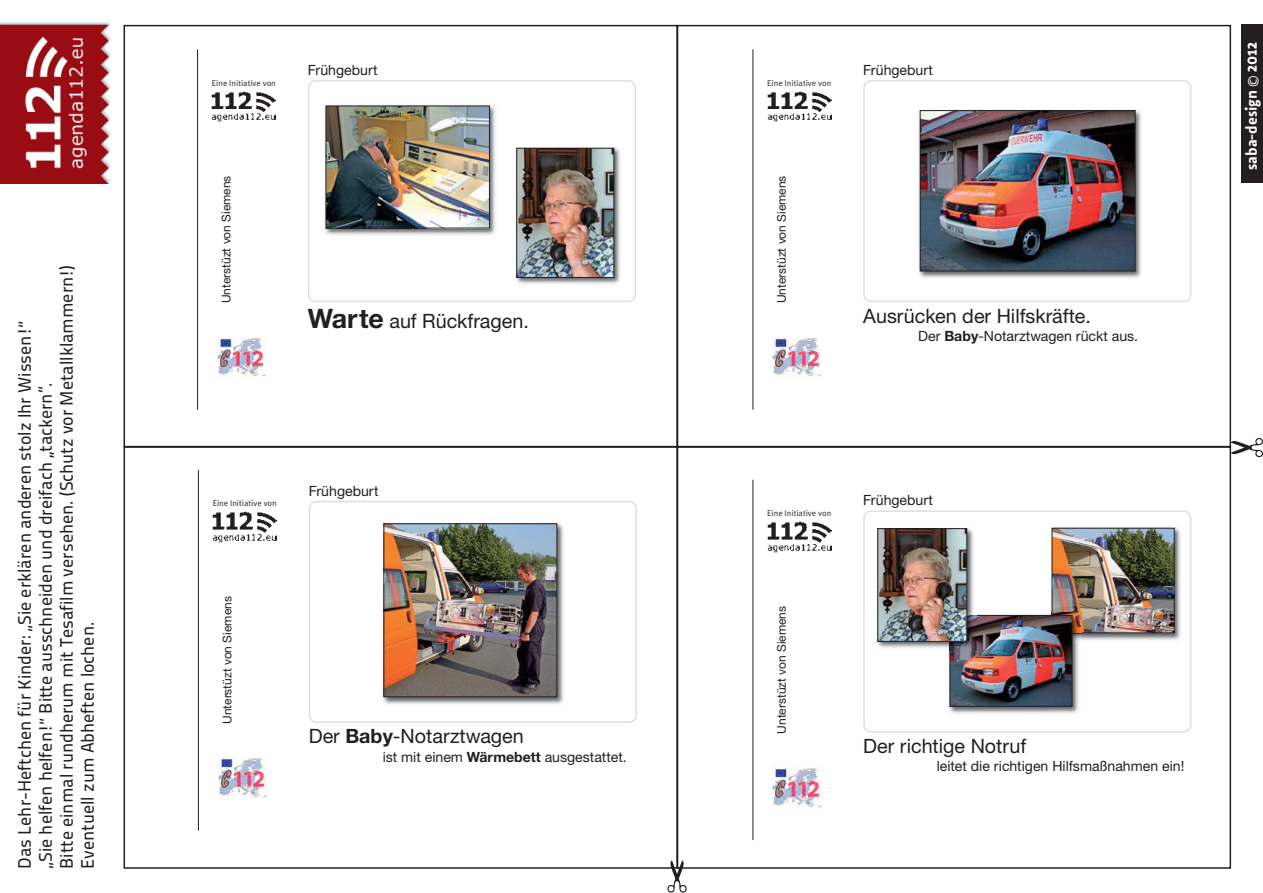
<style>
.page{position:relative;width:1263px;height:893px;background:#fff}
.page>*{position:absolute;margin:0;border:0;box-sizing:border-box;transform-origin:0 0}
.t1{font:19.8px "Helvetica Neue CE";color:#231f20}
.t2{font:18px/21px "Titillium Maps 26 L 500 wt";color:#231f20}
.t3{font:700 15px "Azuro";color:#fff}
.t4{font:14.1px "Helvetica Neue CE";color:#231f20}
.t5{font:12px "Helvetica Neue CE";color:#231f20}
.t6{font:8.4px "Meta Pro";color:#231f20}
.s1{font-weight:700;font-size:26.85px}
.s2{font-weight:700}
.s3{font-weight:400;font-size:13.5px}
</style>
<div class="page">
<img style="left:0;top:22px;width:111px;height:162px">
<div style="left:1242px;top:25px;width:21px;height:158px;background:#231f20"></div>
<div style="left:677px;top:25px;width:554px;height:422px;border:2px solid #231f20"></div>
<div style="left:677px;top:446px;width:554px;height:423px;border:2px solid #231f20"></div>
<div style="left:124px;top:25px;width:554px;height:422px;border:2px solid #231f20"></div>
<div style="left:124px;top:446px;width:554px;height:423px;border:2px solid #231f20"></div>
<svg style="left:1231px;top:438px;width:32px;height:19px"></svg>
<svg style="left:667px;top:860px;width:20px;height:33px"></svg>
<img style="left:212px;top:91px;width:64px;height:31px">
<img style="left:217px;top:336px;width:48px;height:41px">
<hr style="left:197px;top:49px;width:1px;height:361px;background:#231f20">
<svg style="left:308px;top:80px;width:328px;height:222px"></svg>
<img style="left:513px;top:145px;width:110px;height:142px">
<img style="left:519px;top:150px;width:93px;height:126px">
<div style="left:517px;top:148px;width:97px;height:130px;border:1px solid #231f20"></div>
<img style="left:322px;top:103px;width:177px;height:134px">
<img style="left:328px;top:108px;width:160px;height:118px">
<div style="left:326px;top:106px;width:164px;height:122px;border:1px solid #231f20"></div>
<img style="left:213px;top:512px;width:64px;height:31px">
<img style="left:218px;top:757px;width:48px;height:41px">
<hr style="left:198px;top:470px;width:1px;height:360px;background:#231f20">
<svg style="left:309px;top:501px;width:328px;height:222px"></svg>
<img style="left:381px;top:520px;width:185px;height:186px">
<img style="left:386px;top:526px;width:169px;height:169px">
<div style="left:384px;top:524px;width:173px;height:173px;border:1px solid #231f20"></div>
<img style="left:767px;top:91px;width:64px;height:31px">
<img style="left:773px;top:336px;width:48px;height:41px">
<hr style="left:753px;top:49px;width:1px;height:361px;background:#231f20">
<svg style="left:863px;top:80px;width:328px;height:222px"></svg>
<img style="left:917px;top:107px;width:227px;height:173px">
<img style="left:922px;top:112px;width:211px;height:157px">
<div style="left:920px;top:110px;width:215px;height:161px;border:1px solid #231f20"></div>
<svg style="left:752px;top:479px;width:440px;height:361px"></svg>
<img style="left:767px;top:521px;width:64px;height:31px">
<img style="left:773px;top:767px;width:48px;height:43px">
<hr style="left:753px;top:480px;width:1px;height:360px;background:#231f20">
<svg style="left:863px;top:510px;width:328px;height:222px"></svg>
<img style="left:1049px;top:525px;width:134px;height:117px">
<img style="left:1054px;top:530px;width:118px;height:101px">
<div style="left:1052px;top:528px;width:122px;height:105px;border:1px solid #231f20"></div>
<img style="left:946px;top:612px;width:135px;height:104px">
<svg style="left:1052px;top:612px;width:29px;height:22px"></svg>
<img style="left:952px;top:617px;width:118px;height:87px">
<div style="left:950px;top:615px;width:122px;height:91px;border:1px solid #231f20"></div>
<img style="left:874px;top:525px;width:102px;height:126px">
<img style="left:880px;top:530px;width:85px;height:110px">
<div style="left:878px;top:528px;width:89px;height:114px;border:1px solid #231f20"></div>
<p class="t2" style="left:13px;top:869px;width:605px;rotate:-90deg">Das Lehr-Heftchen für Kinder: „Sie erklären anderen stolz Ihr Wissen!“<br>„Sie helfen helfen!“ Bitte ausschneiden und dreifach ,,tackern”.<br>Bitte einmal rundherum mit Tesafilm versehen. (Schutz vor Metallklammern!)<br>Eventuell zum Abheften lochen.</p>
<p class="t6" style="left:212px;top:77px;width:66px">Eine Initiative von</p>
<p class="t4" style="left:308px;top:61px;width:71px">Frühgeburt</p>
<p class="t5" style="left:219px;top:303px;width:129px;rotate:-90deg">Unterstüzt von Siemens</p>
<p class="t1" style="left:308px;top:309px;width:223px"><span class="s1">Warte</span> auf Rückfragen.</p>
<p class="t6" style="left:213px;top:498px;width:66px">Eine Initiative von</p>
<p class="t4" style="left:309px;top:482px;width:71px">Frühgeburt</p>
<p class="t5" style="left:220px;top:724px;width:129px;rotate:-90deg">Unterstüzt von Siemens</p>
<p class="t1" style="left:309px;top:724px;width:217px">Der <span class="s2">Baby</span>-Notarztwagen</p>
<p class="t4" style="left:383px;top:748px;width:245px">ist mit einem <span class="s2">Wärmebett</span> ausgestattet.</p>
<p class="t6" style="left:767px;top:77px;width:66px">Eine Initiative von</p>
<p class="t4" style="left:863px;top:61px;width:71px">Frühgeburt</p>
<p class="t5" style="left:774px;top:303px;width:129px;rotate:-90deg">Unterstüzt von Siemens</p>
<p class="t1" style="left:863px;top:304px;width:229px">Ausrücken der Hilfskräfte.</p>
<p class="t4" style="left:918px;top:327px;width:221px">Der <span class="s2">Baby</span>-Notarztwagen rückt aus.</p>
<p class="t6" style="left:767px;top:508px;width:66px">Eine Initiative von</p>
<p class="t4" style="left:863px;top:492px;width:71px">Frühgeburt</p>
<p class="t5" style="left:774px;top:734px;width:129px;rotate:-90deg">Unterstüzt von Siemens</p>
<p class="t1" style="left:863px;top:734px;width:164px">Der richtige Notruf</p>
<p class="t4" style="left:937px;top:758px;width:249px">leitet die richtigen Hilfsmaßnahmen ein!</p>
<p class="t3" style="left:1240px;top:170px;width:129px;rotate:-90deg">saba-design <span class="s3">©</span> 2012</p>
</div>
